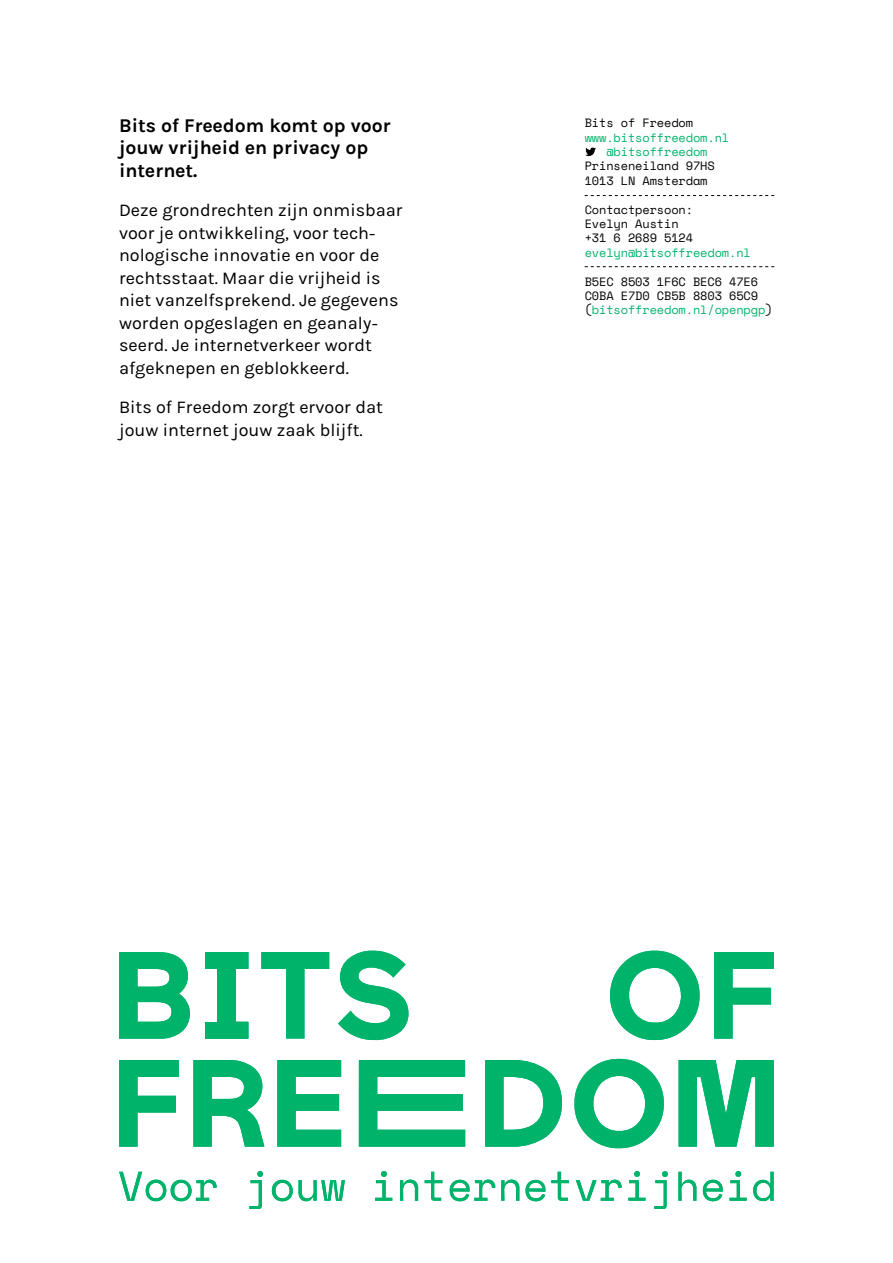
<style>
.page{position:relative;width:893px;height:1263px;background:#fff}
.page>*{position:absolute;margin:0;border:0;box-sizing:border-box;transform-origin:0 0}
.t1{font:700 19.5px/22.5px "FREEDOMFONT";color:#000}
.t2{font:18px/22.5px "FREEDOMFONT";color:#000}
.t3{font:12px/14.4px "Space Mono";letter-spacing:-.01em;color:#000}
.t4{font:12px/14.4px "Space Mono";letter-spacing:-.01em;color:#00b26b;text-align:center}
.s1{color:#00b26b}
</style>
<div class="page">
<svg style="left:585px;top:195px;width:189px;height:1px"></svg>
<svg style="left:585px;top:266px;width:189px;height:1px"></svg>
<svg style="left:119px;top:1172px;width:98px;height:29px"></svg>
<svg style="left:249px;top:1171px;width:14px;height:38px"></svg>
<svg style="left:272px;top:1179px;width:73px;height:22px"></svg>
<svg style="left:375px;top:1171px;width:17px;height:30px"></svg>
<svg style="left:400px;top:1179px;width:18px;height:22px"></svg>
<svg style="left:425px;top:1172px;width:17px;height:29px"></svg>
<svg style="left:450px;top:1179px;width:45px;height:22px"></svg>
<svg style="left:501px;top:1179px;width:44px;height:22px"></svg>
<svg style="left:551px;top:1172px;width:18px;height:29px"></svg>
<svg style="left:576px;top:1179px;width:46px;height:22px"></svg>
<svg style="left:628px;top:1171px;width:17px;height:30px"></svg>
<svg style="left:654px;top:1171px;width:14px;height:38px"></svg>
<svg style="left:678px;top:1172px;width:19px;height:29px"></svg>
<svg style="left:703px;top:1180px;width:20px;height:22px"></svg>
<svg style="left:729px;top:1171px;width:18px;height:30px"></svg>
<svg style="left:753px;top:1172px;width:21px;height:29px"></svg>
<svg style="left:119px;top:950px;width:655px;height:198px"></svg>
<svg style="left:585px;top:148px;width:11px;height:8px"></svg>
<p class="t1" style="left:119px;top:114px;width:273px">Bits of Freedom komt op voor jouw vrijheid en privacy op internet.</p>
<p class="t2" style="left:119px;top:199px;width:285px">Deze grondrechten zijn onmisbaar voor je ontwikkeling, voor tech&shy;nologische innovatie en voor de rechtsstaat. Maar die vrijheid is niet vanzelfsprekend. Je gegevens worden opgeslagen en geanaly&shy;seerd. Je internetverkeer wordt afgeknepen en geblokkeerd.</p>
<p class="t2" style="left:119px;top:396px;width:265px">Bits of Freedom zorgt ervoor dat jouw internet jouw zaak blijft.</p>
<p class="t3" style="left:585px;top:115px;width:110px">Bits of Freedom</p>
<p class="t4" style="left:585px;top:130px;width:146px">www.bitsoffreedom.nl @bitsoffreedom</p>
<p class="t3" style="left:585px;top:158px;width:132px">Prinseneiland 97HS<br>1013 LN Amsterdam</p>
<p class="t3" style="left:585px;top:202px;width:110px">Contactpersoon:<br>Evelyn Austin +31 6 2689 5124</p>
<p class="t4" style="left:585px;top:245px;width:168px">evelyn@bitsoffreedom.nl</p>
<p class="t3" style="left:585px;top:274px;width:189px">B5EC 8503 1F6C BEC6 47E6<br>C0BA E7D0 CB5B 8803 65C9 (<span class="s1">bitsoffreedom.nl/openpgp</span>)</p>
</div>
